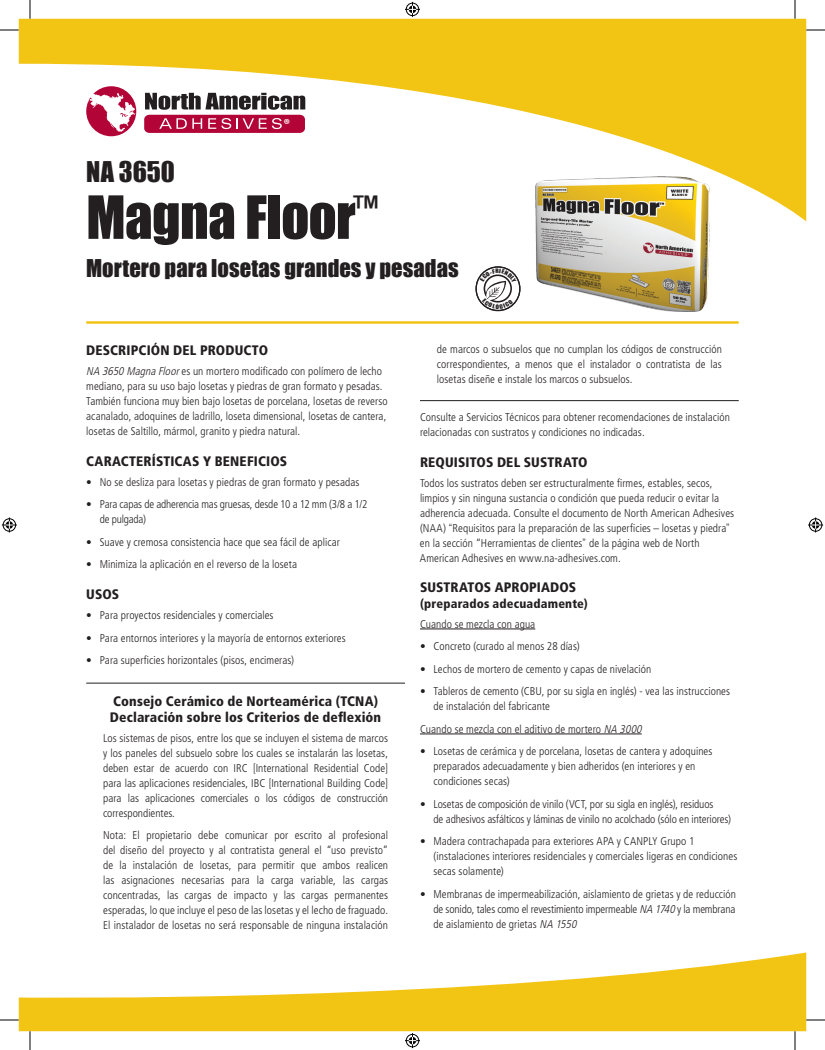
<style>
.page{position:relative;width:825px;height:1050px;background:#fff}
.page>*{position:absolute;margin:0;border:0;box-sizing:border-box;transform-origin:0 0}
.t1{font:55px "Impact";letter-spacing:-.01em;color:#231f20}
.t2{font:26.25px "Impact";color:#231f20}
.t3{font:22.5px "Impact";letter-spacing:.005em;color:#231f20}
.t4{font:700 14.75px "Myriad Pro";color:#fff}
.t5{font:900 condensed 13.75px/15.6px "Frutiger LT Std";letter-spacing:.01em;color:#231f20}
.t6{font:900 condensed 12.5px "Frutiger LT Std";letter-spacing:.015em;color:#231f20}
.t7{font:300 condensed 11.25px/15px "Frutiger LT Std";letter-spacing:.005em;color:#231f20}
.t8{font:300 condensed 11.25px/15px "Frutiger LT Std";letter-spacing:-.015em;color:#231f20}
.s1{font-style:italic}
.s2{font-family:"Helvetica LT Std"}
</style>
<div class="page">
<svg style="left:19px;top:19px;width:787px;height:202px"></svg>
<hr style="left:86px;top:683px;width:319px;height:1px;background:#231f20">
<hr style="left:420px;top:400px;width:319px;height:1px;background:#231f20">
<hr style="left:420px;top:629px;width:115px;height:1px;background:#231f20">
<hr style="left:420px;top:734px;width:222px;height:1px;background:#231f20">
<svg style="left:19px;top:952px;width:787px;height:79px;fill:#f2c414"></svg>
<svg style="left:85px;top:143px;width:92px;height:43px"></svg>
<div style="left:86px;top:86px;width:50px;height:50px;background:#b30437;border-radius:50%"></div>
<svg style="left:145px;top:93px;width:160px;height:17px"></svg>
<svg style="left:88px;top:93px;width:48px;height:39px"></svg>
<div style="left:144px;top:115px;width:161px;height:18px;background:#b30437;border-radius:5px"></div>
<svg style="left:159px;top:118px;width:43px;height:11px"></svg>
<svg style="left:208px;top:118px;width:23px;height:11px"></svg>
<svg style="left:237px;top:118px;width:45px;height:11px"></svg>
<hr style="left:86px;top:321px;width:653px;height:3px;background:#f2c414">
<svg style="left:476px;top:267px;width:44px;height:44px"></svg>
<div style="left:476px;top:266px;width:44px;height:45px;border:1px solid #231f20;border-radius:50%"></div>
<div style="left:476px;top:266px;width:45px;height:45px;border:1px solid #231f20;border-radius:50%"></div>
<img style="left:536px;top:176px;width:173px;height:135px">
<svg style="left:0;top:29px;width:19px;height:2px"></svg>
<svg style="left:806px;top:29px;width:19px;height:2px"></svg>
<svg style="left:0;top:1019px;width:19px;height:2px"></svg>
<svg style="left:806px;top:1019px;width:19px;height:2px"></svg>
<svg style="left:29px;top:0;width:2px;height:19px"></svg>
<svg style="left:29px;top:1031px;width:2px;height:19px"></svg>
<svg style="left:794px;top:0;width:2px;height:19px"></svg>
<svg style="left:794px;top:1031px;width:2px;height:19px"></svg>
<svg style="left:405px;top:2px;width:15px;height:15px"></svg>
<svg style="left:405px;top:1033px;width:15px;height:15px"></svg>
<svg style="left:2px;top:518px;width:15px;height:14px"></svg>
<svg style="left:808px;top:518px;width:15px;height:14px"></svg>
<svg style="left:480px;top:269px;width:36px;height:40px"></svg>
<h2 class="t2" style="left:86px;top:151px;width:90px">NA 3650</h2>
<h3 class="t4" style="left:283px;top:114px;width:8px">®</h3>
<h1 class="t1" style="left:86px;top:175px;width:294px">Magna Floor<sup>™</sup></h1>
<h3 class="t3" style="left:86px;top:251px;width:374px">Mortero para losetas grandes y pesadas</h3>
<p class="t5" style="left:86px;top:343px;width:183px">DESCRIPCIÓN DEL PRODUCTO</p>
<p class="t7" style="left:86px;top:364px;width:303px"><span class="s1">NA 3650 MagnaFloor</span>es un mortero modificado con polímero de lecho mediano, para su uso bajo losetas y piedras de gran formato y pesadas.<br>También funciona muy bien bajo losetas de porcelana, losetas de reverso acanalado, adoquines de ladrillo, loseta dimensional, losetas de cantera, losetas de Saltillo, mármol, granito y piedra natural.</p>
<p class="t5" style="left:86px;top:453px;width:202px">CARACTERÍSTICAS Y BENEFICIOS</p>
<p class="t7" style="left:86px;top:475px;width:275px">• No se desliza para losetas y piedras de gran formato y pesadas</p>
<p class="t8" style="left:100px;top:497px;width:269px;text-indent:-14px">• Para capas de adherencia mas gruesas, desde 10 a 12 mm (3/8 a 1/2 de pulgada)</p>
<p class="t7" style="left:86px;top:535px;width:255px">• Suave y cremosa consistencia hace que sea fácil de aplicar</p>
<p class="t7" style="left:86px;top:557px;width:212px">• Minimiza la aplicación en el reverso de la loseta</p>
<p class="t5" style="left:86px;top:586px;width:34px">USOS</p>
<p class="t7" style="left:86px;top:608px;width:189px">• Para proyectos residenciales y comerciales</p>
<p class="t7" style="left:86px;top:630px;width:261px">• Para entornos interiores y la mayoría de entornos exteriores</p>
<p class="t7" style="left:86px;top:653px;width:209px">• Para superficies horizontales (pisos, encimeras)</p>
<p class="t5" style="left:110px;top:693px;width:273px">Consejo Cerámico de Norteamérica (TCNA)<br>Declaración sobre los Criterios de deflexión</p>
<p class="t7" style="left:103px;top:730px;width:287px;text-align:justify">Los sistemas de pisos, entre los que se incluyen el sistema de marcos y los paneles del subsuelo sobre los cuales se instalarán las losetas, deben estar de acuerdo con IRC [International Residential Code] para las aplicaciones residenciales, IBC [International Building Code] para las aplicaciones comerciales o los códigos de construcción correspondientes.</p>
<p class="t7" style="left:103px;top:828px;width:286px;text-align:justify">Nota: El propietario debe comunicar por escrito al profesional del diseño del proyecto y al contratista general el “uso previsto” de la instalación de losetas, para permitir que ambos realicen las asignaciones necesarias para la carga variable, las cargas concentradas, las cargas de impacto y las cargas permanentes esperadas, lo que incluye el peso de las losetas y el lecho de fraguado.<br>El instalador de losetas no será responsable de ninguna instalación</p>
<p class="t7" style="left:437px;top:342px;width:287px;text-align:justify">de marcos o subsuelos que no cumplan los códigos de construcción correspondientes, a menos que el instalador o contratista de las losetas diseñe e instale los marcos o subsuelos.</p>
<p class="t7" style="left:420px;top:410px;width:312px">Consulte a Servicios Técnicos para obtener recomendaciones de instalación relacionadas con sustratos y condiciones no indicadas.</p>
<p class="t5" style="left:420px;top:454px;width:169px">REQUISITOS DEL SUSTRATO</p>
<p class="t7" style="left:420px;top:475px;width:316px">Todos los sustratos deben ser estructuralmente firmes, estables, secos, limpios y sin ninguna sustancia o condición que pueda reducir o evitar la adherencia adecuada. Consulte el documento de North American Adhesives (NAA) <span class="s2">“</span>Requisitos para la preparación de las superficies – losetas y piedra<span class="s2">” </span>en la sección “Herramientas de clientes<span class="s2">”</span> de la página web de North American Adhesives en www.na-adhesives.com.</p>
<p class="t5" style="left:420px;top:580px;width:158px">SUSTRATOS APROPIADOS</p>
<p class="t6" style="left:420px;top:596px;width:169px">(preparados adecuadamente)</p>
<p class="t7" style="left:420px;top:617px;width:117px">Cuando se mezcla con agua</p>
<p class="t7" style="left:420px;top:639px;width:161px">• Concreto (curado al menos 28 días)</p>
<p class="t7" style="left:420px;top:662px;width:233px">• Lechos de mortero de cemento y capas de nivelación</p>
<p class="t7" style="left:433px;top:684px;width:298px;text-indent:-13px">• Tableros de cemento (CBU, por su sigla en inglés) - vea las instrucciones de instalación del fabricante</p>
<p class="t7" style="left:420px;top:722px;width:226px">Cuando se mezcla con el aditivo de mortero <span class="s1">NA 3000</span></p>
<p class="t7" style="left:434px;top:744px;width:281px;text-indent:-14px">• Losetas de cerámica y de porcelana, losetas de cantera y adoquines preparados adecuadamente y bien adheridos (en interiores y en condiciones secas)</p>
<p class="t7" style="left:434px;top:797px;width:299px;text-indent:-13px">• Losetas de composición de vinilo (VCT, por su sigla en inglés), residuos<br>de adhesivos asfálticos y láminas de vinilo no acolchado (sólo en interiores)</p>
<p class="t7" style="left:434px;top:834px;width:305px;text-indent:-14px">• Madera contrachapada para exteriores APA y CANPLY Grupo 1 (instalaciones interiores residenciales y comerciales ligeras en condiciones secas solamente)</p>
<p class="t7" style="left:434px;top:887px;width:304px;text-align:justify;text-indent:-13px">• Membranas de impermeabilización, aislamiento de grietas y de reducción de sonido, tales como el revestimiento impermeable <span class="s1">NA 1740</span>y la membrana de aislamiento de grietas <span class="s1">NA 1550</span></p>
</div>
